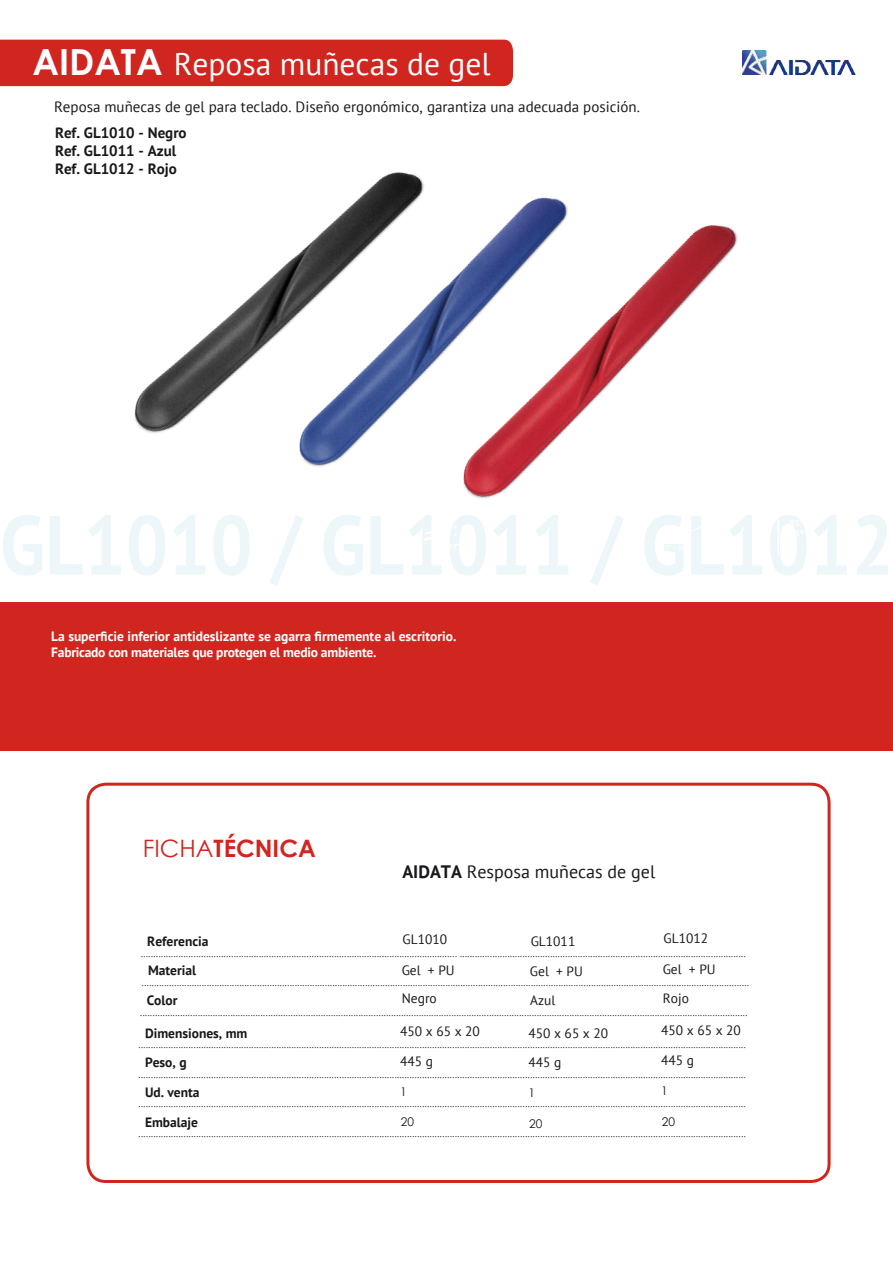
<style>
.page{position:relative;width:893px;height:1263px;background:#fff}
.page>*{position:absolute;margin:0;border:0;box-sizing:border-box;transform-origin:0 0}
.t1{font:31.5px "PT Sans";color:#fff}
.t2{font:700 24px "Century Gothic";color:#d12620}
.t3{font:18px "PT Sans";color:#1a171b}
.t4{font:15px "PT Sans";color:#1a171b}
.t5{font:700 15px/18px "PT Sans";color:#1a171b}
.t6{font:700 13.5px/16.2px "PT Sans";color:#fff}
.t7{font:13.5px "PT Sans";color:#1a171b}
.t8{font:700 13.5px "PT Sans";color:#1a171b}
.t9{font:12px "Century Gothic";color:#1a171b}
.t10{font:9px "PT Sans";color:#000}
.s1{font-family:"Century Gothic";font-weight:700;font-size:36px}
.s2{font-weight:400}
.s3{font-weight:700}
</style>
<div class="page">
<div style="left:0;top:602px;width:893px;height:148px;background:#d12620"></div>
<div style="left:0;top:40px;width:513px;height:46px;background:#d12620"></div>
<img style="left:742px;top:51px;width:114px;height:24px">
<div style="left:86px;top:783px;width:745px;height:400px;border:3px solid #d12620;border-radius:18px"></div>
<img style="left:134px;top:183px;width:242px;height:284px">
<img style="left:376px;top:172px;width:362px;height:327px">
<h1 class="t1" style="left:32px;top:44px;width:460px"><span class="s1">AIDATA</span> Reposa muñecas de gel</h1>
<h3 class="t4" style="left:54px;top:97px;width:587px">Reposa muñecas de gel para teclado. Diseño ergonómico, garantiza una adecuada posición.</h3>
<h3 class="t5" style="left:55px;top:124px;width:133px">Ref. GL1010 - Negro<br>Ref. GL1011 - Azul<br>Ref. GL1012 - Rojo</h3>
<h3 class="t6" style="left:51px;top:627px;width:407px">La superficie inferior antideslizante se agarra firmemente al escritorio.<br>Fabricado con materiales que protegen el medio ambiente.</h3>
<h2 class="t2" style="left:143px;top:830px;width:174px"><span class="s2">FICHA</span>TÉCNICA</h2>
<h3 class="t3" style="left:402px;top:860px;width:254px"><span class="s3">AIDATA</span> Resposa muñecas de gel</h3>
<h3 class="t7" style="left:663px;top:930px;width:46px">GL1012</h3>
<h3 class="t7" style="left:663px;top:960px;width:55px">Gel + PU</h3>
<h3 class="t7" style="left:402px;top:931px;width:46px">GL1010</h3>
<h3 class="t7" style="left:402px;top:961px;width:55px">Gel + PU</h3>
<h3 class="t8" style="left:147px;top:932px;width:63px">Referencia</h3>
<p class="t10" style="left:141px;top:947px;width:606px">.............................................................................................................................. ..................................................................................................................</p>
<h3 class="t7" style="left:531px;top:932px;width:46px">GL1011</h3>
<h3 class="t7" style="left:530px;top:962px;width:55px">Gel + PU</h3>
<h3 class="t8" style="left:148px;top:961px;width:50px">Material</h3>
<p class="t10" style="left:142px;top:977px;width:609px">..................................................................................................................................................................................................................................................</p>
<h3 class="t8" style="left:147px;top:991px;width:32px">Color</h3>
<h3 class="t7" style="left:402px;top:990px;width:37px">Negro</h3>
<h3 class="t7" style="left:530px;top:991px;width:27px">Azul</h3>
<h3 class="t7" style="left:663px;top:989px;width:28px">Rojo</h3>
<p class="t10" style="left:140px;top:1006px;width:609px">..................................................................................................................................................................................................................................................</p>
<h3 class="t7" style="left:661px;top:1022px;width:81px">450 x 65 x 20</h3>
<h3 class="t7" style="left:661px;top:1052px;width:34px">445 g</h3>
<h3 class="t9" style="left:661px;top:1082px;width:8px">1</h3>
<h3 class="t7" style="left:400px;top:1023px;width:81px">450 x 65 x 20</h3>
<h3 class="t7" style="left:400px;top:1052px;width:34px">445 g</h3>
<h3 class="t9" style="left:400px;top:1083px;width:8px">1</h3>
<h3 class="t8" style="left:145px;top:1024px;width:104px">Dimensiones, mm</h3>
<h3 class="t8" style="left:145px;top:1054px;width:43px">Peso, g</h3>
<h3 class="t8" style="left:145px;top:1083px;width:56px">Ud. venta</h3>
<h3 class="t8" style="left:145px;top:1113px;width:54px">Embalaje</h3>
<h3 class="t7" style="left:528px;top:1024px;width:81px">450 x 65 x 20</h3>
<h3 class="t7" style="left:528px;top:1054px;width:34px">445 g</h3>
<h3 class="t9" style="left:528px;top:1084px;width:8px">1</h3>
<p class="t10" style="left:139px;top:1039px;width:609px">..................................................................................................................................................................................................................................................</p>
<p class="t10" style="left:139px;top:1069px;width:609px">..................................................................................................................................................................................................................................................</p>
<p class="t10" style="left:139px;top:1098px;width:609px">..................................................................................................................................................................................................................................................</p>
<h3 class="t9" style="left:662px;top:1113px;width:15px">20</h3>
<h3 class="t9" style="left:401px;top:1114px;width:15px">20</h3>
<h3 class="t9" style="left:529px;top:1115px;width:15px">20</h3>
<p class="t10" style="left:139px;top:1128px;width:609px">..................................................................................................................................................................................................................................................</p>
</div>
